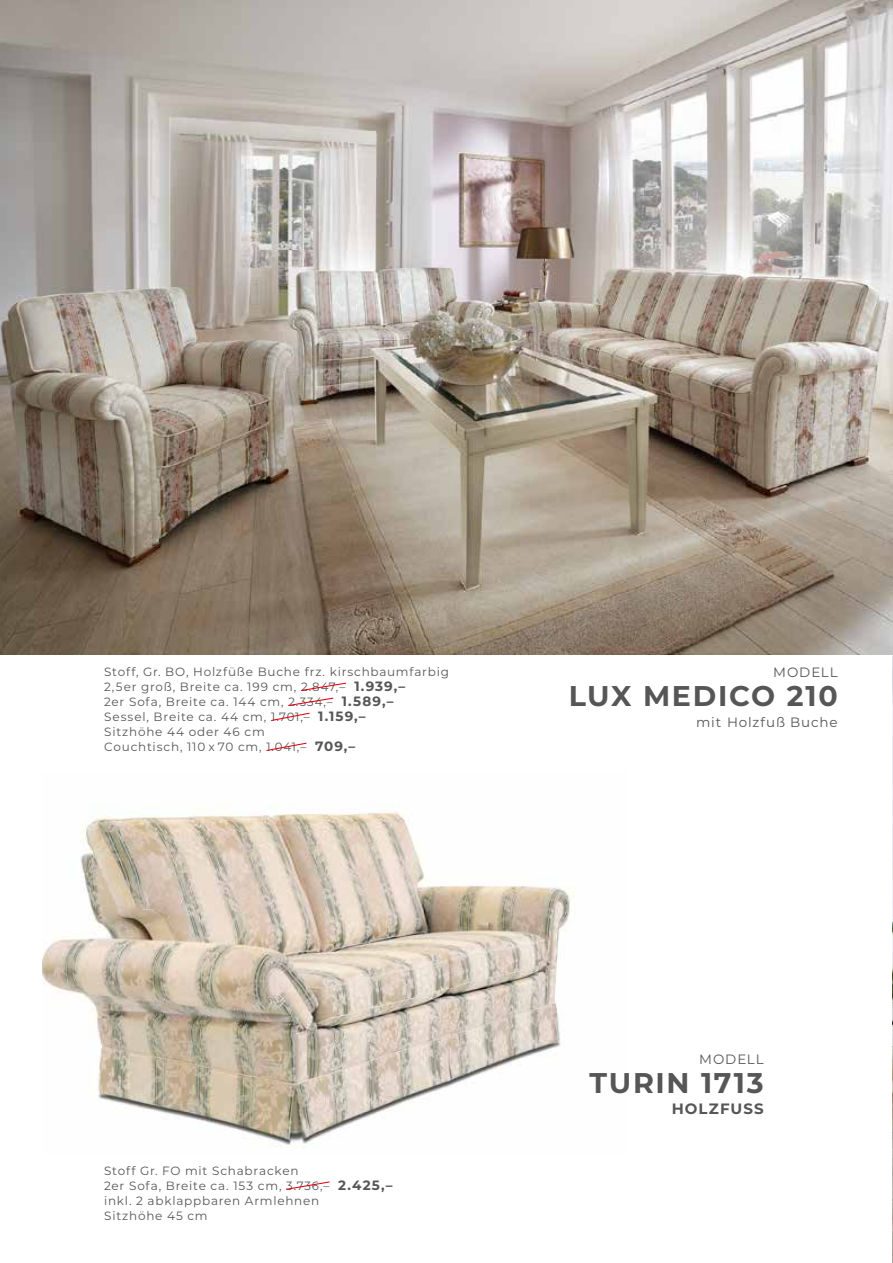
<style>
.page{position:relative;width:893px;height:1263px;background:#fff}
.page>*{position:absolute;margin:0;border:0;box-sizing:border-box;transform-origin:0 0}
.t1{font:700 28.5px "Montserrat";letter-spacing:.06em;color:#565656}
.t2{font:700 15px "Montserrat";letter-spacing:.07em;color:#565656}
.t3{font:700 13.5px "Montserrat";letter-spacing:.08em;color:#565656}
.t4{font:13.5px "Montserrat";letter-spacing:.065em;color:#565656}
.t5{font:12px/15px "Montserrat";letter-spacing:.065em;color:#565656}
</style>
<div class="page">
<img style="left:43px;top:806px;width:531px;height:341px">
<img style="left:0;top:0;width:893px;height:655px">
<svg style="left:271px;top:682px;width:75px;height:39px"></svg>
<svg style="left:266px;top:742px;width:41px;height:9px"></svg>
<img style="left:892px;top:655px;width:1px;height:608px">
<svg style="left:286px;top:1181px;width:44px;height:9px"></svg>
<p class="t5" style="left:104px;top:664px;width:346px">Stoff, Gr. BO, Holzfüße Buche frz. kirschbaumfarbig<br>2,5er groß, Breite ca. 199 cm, 2.847,–</p>
<p class="t3" style="left:354px;top:676px;width:52px">1.939,–</p>
<p class="t5" style="left:104px;top:694px;width:230px">2er Sofa, Breite ca. 144 cm, 2.334,–</p>
<p class="t3" style="left:342px;top:691px;width:53px">1.589,–</p>
<p class="t5" style="left:104px;top:709px;width:207px">Sessel, Breite ca. 44 cm, 1.701,–</p>
<p class="t3" style="left:318px;top:706px;width:49px">1.159,–</p>
<p class="t5" style="left:104px;top:724px;width:162px">Sitzhöhe 44 oder 46 cm</p>
<p class="t5" style="left:104px;top:739px;width:204px">Couchtisch, 110 x 70 cm, 1.041,–</p>
<p class="t3" style="left:315px;top:736px;width:42px">709,–</p>
<p class="t5" style="left:104px;top:1163px;width:227px">Stoff Gr. FO mit Schabracken<br>2er Sofa, Breite ca. 153 cm, 3.736,–</p>
<p class="t5" style="left:104px;top:1193px;width:217px">inkl. 2 abklappbaren Armlehnen</p>
<p class="t5" style="left:104px;top:1208px;width:105px">Sitzhöhe 45 cm</p>
<p class="t3" style="left:338px;top:1175px;width:56px">2.425,–</p>
<p class="t4" style="left:773px;top:663px;width:66px">MODELL</p>
<p class="t1" style="left:569px;top:675px;width:270px">LUX MEDICO 210</p>
<p class="t4" style="left:696px;top:712px;width:143px">mit Holzfuß Buche</p>
<p class="t4" style="left:699px;top:1050px;width:66px">MODELL</p>
<p class="t1" style="left:590px;top:1062px;width:176px">TURIN 1713</p>
<p class="t2" style="left:672px;top:1098px;width:94px">HOLZFUSS</p>
</div>
